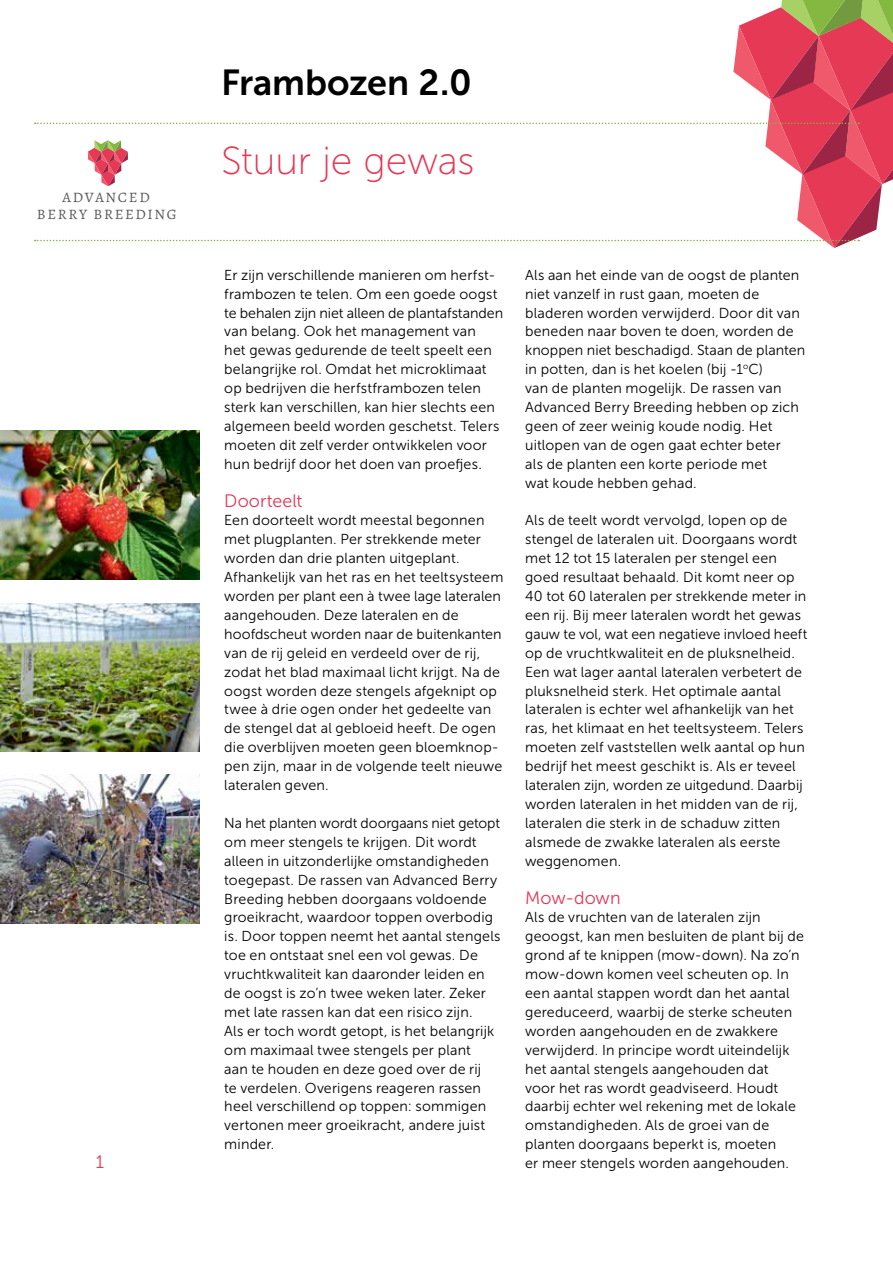
<style>
.page{position:relative;width:893px;height:1263px;background:#fff}
.page>*{position:absolute;margin:0;border:0;box-sizing:border-box;transform-origin:0 0}
.t1{font:39px "Museo Sans 100";letter-spacing:-.005em;color:#e53755}
.t2{font:36px "Museo Sans 700";letter-spacing:-.005em;color:#000}
.t3{font:18px "Museo Sans 300";letter-spacing:.005em;color:#e53755}
.t4{font:14.4px/18.9px "Museo Sans 300";letter-spacing:.015em;color:#000}
.t5{font:14.4px/17.2px "Alegreya SC";letter-spacing:.11em;color:#58595b;text-align:center}
</style>
<div class="page">
<svg style="left:35px;top:0;width:858px;height:248px"></svg>
<img style="left:0;top:603px;width:200px;height:148px">
<img style="left:0;top:775px;width:200px;height:148px">
<img style="left:0;top:431px;width:200px;height:148px">
<p class="t5" style="left:37px;top:189px;width:141px">ADVANCED<br>BERRY BREEDING</p>
<p class="t3" style="left:96px;top:1152px;width:10px">1</p>
<h2 class="t2" style="left:221px;top:63px;width:252px">Frambozen 2.0</h2>
<h1 class="t1" style="left:221px;top:140px;width:255px">Stuur je gewas</h1>
<p class="t4" style="left:224px;top:265px;width:280px">Er zijn verschillende manieren om herfst&shy;frambozen te telen. Om een goede oogst te behalen zijn niet alleen de plantafstanden van belang. Ook het management van<br>het gewas gedurende de teelt speelt een belangrijke rol. Omdat het microklimaat op bedrijven die herfstframbozen telen sterk kan verschillen, kan hier slechts een algemeen beeld worden geschetst. Telers moeten dit zelf verder ontwikkelen voor hun bedrijf door het doen van proefjes.</p>
<p class="t3" style="left:224px;top:491px;width:80px">Doorteelt</p>
<p class="t4" style="left:224px;top:511px;width:281px">Een doorteelt wordt meestal begonnen met plugplanten. Per strekkende meter worden dan drie planten uitgeplant.<br>Afhankelijk van het ras en het teeltsysteem worden per plant een à twee lage lateralen aangehouden. Deze lateralen en de hoofdscheut worden naar de buitenkanten van de rij geleid en verdeeld over de rij, zodat het blad maximaal licht krijgt. Na de oogst worden deze stengels afgeknipt op twee à drie ogen onder het gedeelte van de stengel dat al gebloeid heeft. De ogen die overblijven moeten geen bloemknop&shy;pen zijn, maar in de volgende teelt nieuwe lateralen geven.</p>
<p class="t4" style="left:224px;top:814px;width:278px">Na het planten wordt doorgaans niet getopt om meer stengels te krijgen. Dit wordt alleen in uitzonderlijke omstandigheden toegepast. De rassen van Advanced Berry Breeding hebben doorgaans voldoende groeikracht, waardoor toppen overbodig is. Door toppen neemt het aantal stengels toe en ontstaat snel een vol gewas. De vruchtkwaliteit kan daaronder leiden en de oogst is zo’n twee weken later. Zeker met late rassen kan dat een risico zijn.<br>Als er toch wordt getopt, is het belangrijk om maximaal twee stengels per plant<br>aan te houden en deze goed over de rij<br>te verdelen. Overigens reageren rassen heel verschillend op toppen: sommigen vertonen meer groeikracht, andere juist minder.</p>
<p class="t4" style="left:525px;top:265px;width:282px">Als aan het einde van de oogst de planten niet vanzelf in rust gaan, moeten de bladeren worden verwijderd. Door dit van beneden naar boven te doen, worden de knoppen niet beschadigd. Staan de planten in potten, dan is het koelen (bij -1<sup>o</sup>C)<br>van de planten mogelijk. De rassen van Advanced Berry Breeding hebben op zich geen of zeer weinig koude nodig. Het uitlopen van de ogen gaat echter beter<br>als de planten een korte periode met<br>wat koude hebben gehad.</p>
<p class="t4" style="left:525px;top:511px;width:284px">Als de teelt wordt vervolgd, lopen op de stengel de lateralen uit. Doorgaans wordt met 12 tot 15 lateralen per stengel een goed resultaat behaald. Dit komt neer op 40 tot 60 lateralen per strekkende meter in een rij. Bij meer lateralen wordt het gewas gauw te vol, wat een negatieve invloed heeft op de vruchtkwaliteit en de pluksnelheid.<br>Een wat lager aantal lateralen verbetert de pluksnelheid sterk. Het optimale aantal lateralen is echter wel afhankelijk van het ras, het klimaat en het teeltsysteem. Telers moeten zelf vaststellen welk aantal op hun bedrijf het meest geschikt is. Als er teveel lateralen zijn, worden ze uitgedund. Daarbij worden lateralen in het midden van de rij, lateralen die sterk in de schaduw zitten alsmede de zwakke lateralen als eerste weggenomen.</p>
<p class="t3" style="left:525px;top:888px;width:97px">Mow-down</p>
<p class="t4" style="left:525px;top:908px;width:280px">Als de vruchten van de lateralen zijn geoogst, kan men besluiten de plant bij de grond af te knippen (mow-down). Na zo’n mow-down komen veel scheuten op. In een aantal stappen wordt dan het aantal gereduceerd, waarbij de sterke scheuten worden aangehouden en de zwakkere verwijderd. In principe wordt uiteindelijk het aantal stengels aangehouden dat<br>voor het ras wordt geadviseerd. Houdt daarbij echter wel rekening met de lokale omstandigheden. Als de groei van de planten doorgaans beperkt is, moeten<br>er meer stengels worden aangehouden.</p>
</div>
